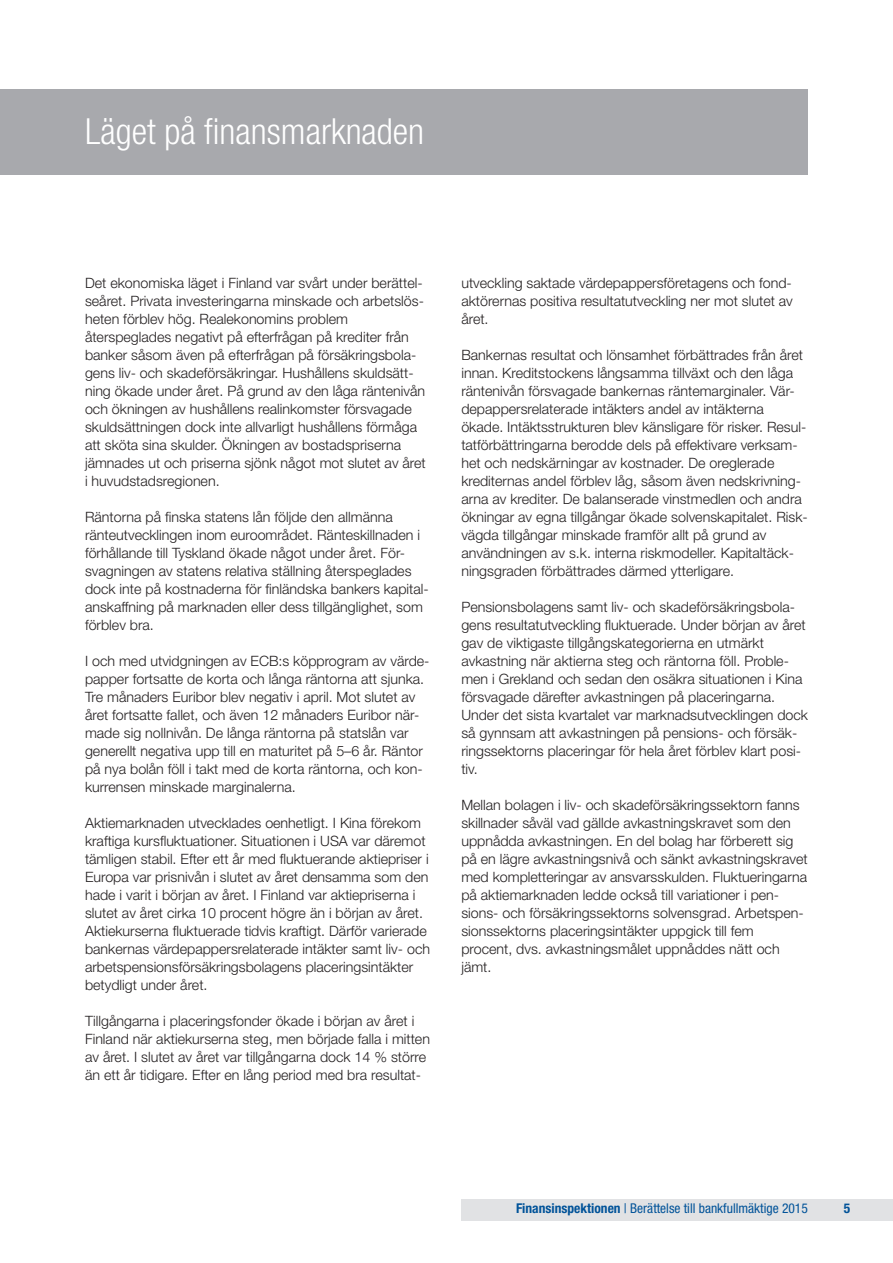
<style>
.page{position:relative;width:893px;height:1263px;background:#fff}
.page>*{position:absolute;margin:0;border:0;box-sizing:border-box;transform-origin:0 0}
.Pääotsikko_harmaalla{font:300 condensed 36px "Helvetica Neue LT Std";color:#fff}
.Leipis{font:300 14.25px/18px "Helvetica Neue LT Std";color:#231f20}
.t1{font:condensed 13.5px "Helvetica Neue LT Std";color:#015399}
.t2{font:700 condensed 13.5px "Helvetica Neue LT Std";color:#015399}
.s1{font-weight:700}
</style>
<div class="page">
<div style="left:461px;top:1199px;width:432px;height:21px;background:#e1e2e4"></div>
<div style="left:0;top:89px;width:808px;height:85px;background:#a8a9ad"></div>
<p class="Pääotsikko_harmaalla" style="left:85px;top:111px;width:341px">Läget på finansmarknaden</p>
<p class="Leipis" style="left:85px;top:274px;width:342px">Det ekonomiska läget i Finland var svårt under berättel&shy;seåret. Privata investeringarna minskade och arbetslös&shy;heten förblev hög. Realekonomins problem återspeglades negativt på efterfrågan på krediter från banker såsom även på efterfrågan på försäkringsbola&shy;gens liv- och skadeförsäkringar. Hushållens skuldsätt&shy;ning ökade under året. På grund av den låga räntenivån och ökningen av hushållens realinkomster försvagade skuldsättningen dock inte allvarligt hushållens förmåga att sköta sina skulder. Ökningen av bostadspriserna jämnades ut och priserna sjönk något mot slutet av året i huvudstadsregionen.</p>
<p class="Leipis" style="left:85px;top:508px;width:343px">Räntorna på finska statens lån följde den allmänna ränteutvecklingen inom euroområdet. Ränteskillnaden i förhållande till Tyskland ökade något under året. För&shy;svagningen av statens relativa ställning återspeglades dock inte på kostnaderna för finländska bankers kapital&shy;anskaffning på marknaden eller dess tillgänglighet, som förblev bra.</p>
<p class="Leipis" style="left:85px;top:652px;width:346px">I och med utvidgningen av ECB:s köpprogram av värde&shy;papper fortsatte de korta och långa räntorna att sjunka.<br>Tre månaders Euribor blev negativ i april. Mot slutet av året fortsatte fallet, och även 12 månaders Euribor när&shy;made sig nollnivån. De långa räntorna på statslån var generellt negativa upp till en maturitet på 5–6 år. Räntor på nya bolån föll i takt med de korta räntorna, och kon&shy;kurrensen minskade marginalerna.</p>
<p class="Leipis" style="left:85px;top:814px;width:346px">Aktiemarknaden utvecklades oenhetligt. I Kina förekom kraftiga kursfluktuationer. Situationen i USA var däremot tämligen stabil. Efter ett år med fluktuerande aktiepriser i Europa var prisnivån i slutet av året densamma som den hade i varit i början av året. I Finland var aktiepriserna i slutet av året cirka 10 procent högre än i början av året.<br>Aktiekurserna fluktuerade tidvis kraftigt. Därför varierade bankernas värdepappersrelaterade intäkter samt liv- och arbetspensionsförsäkringsbolagens placeringsintäkter betydligt under året.</p>
<p class="Leipis" style="left:85px;top:1012px;width:346px">Tillgångarna i placeringsfonder ökade i början av året i Finland när aktiekurserna steg, men började falla i mitten av året. I slutet av året var tillgångarna dock 14 % större än ett år tidigare. Efter en lång period med bra resultat-</p>
<p class="Leipis" style="left:461px;top:274px;width:333px">utveckling saktade värdepappersföretagens och fond&shy;aktörernas positiva resultatutveckling ner mot slutet av året.</p>
<p class="Leipis" style="left:461px;top:346px;width:348px">Bankernas resultat och lönsamhet förbättrades från året innan. Kreditstockens långsamma tillväxt och den låga räntenivån försvagade bankernas räntemarginaler. Vär&shy;depappersrelaterade intäkters andel av intäkterna ökade. Intäktsstrukturen blev känsligare för risker. Resul&shy;tatförbättringarna berodde dels på effektivare verksam&shy;het och nedskärningar av kostnader. De oreglerade krediternas andel förblev låg, såsom även nedskrivning&shy;arna av krediter. De balanserade vinstmedlen och andra ökningar av egna tillgångar ökade solvenskapitalet. Risk&shy;vägda tillgångar minskade framför allt på grund av användningen av s.k. interna riskmodeller. Kapitaltäck&shy;ningsgraden förbättrades därmed ytterligare.</p>
<p class="Leipis" style="left:461px;top:598px;width:348px">Pensionsbolagens samt liv- och skadeförsäkringsbola&shy;gens resultatutveckling fluktuerade. Under början av året gav de viktigaste tillgångskategorierna en utmärkt avkastning när aktierna steg och räntorna föll. Proble&shy;men i Grekland och sedan den osäkra situationen i Kina försvagade därefter avkastningen på placeringarna.<br>Under det sista kvartalet var marknadsutvecklingen dock så gynnsam att avkastningen på pensions- och försäk&shy;ringssektorns placeringar för hela året förblev klart posi&shy;tiv.</p>
<p class="Leipis" style="left:461px;top:796px;width:348px">Mellan bolagen i liv- och skadeförsäkringssektorn fanns skillnader såväl vad gällde avkastningskravet som den uppnådda avkastningen. En del bolag har förberett sig på en lägre avkastningsnivå och sänkt avkastningskravet med kompletteringar av ansvarsskulden. Fluktueringarna på aktiemarknaden ledde också till variationer i pen&shy;sions- och försäkringssektorns solvensgrad. Arbetspen&shy;sionssektorns placeringsintäkter uppgick till fem procent, dvs. avkastningsmålet uppnåddes nätt och jämt.</p>
<p class="t1" style="left:516px;top:1200px;width:293px"><span class="s1">Finansinspektionen</span> | Berättelse till bankfullmäktige 2015</p>
<p class="t2" style="left:844px;top:1200px;width:8px">5</p>
</div>
